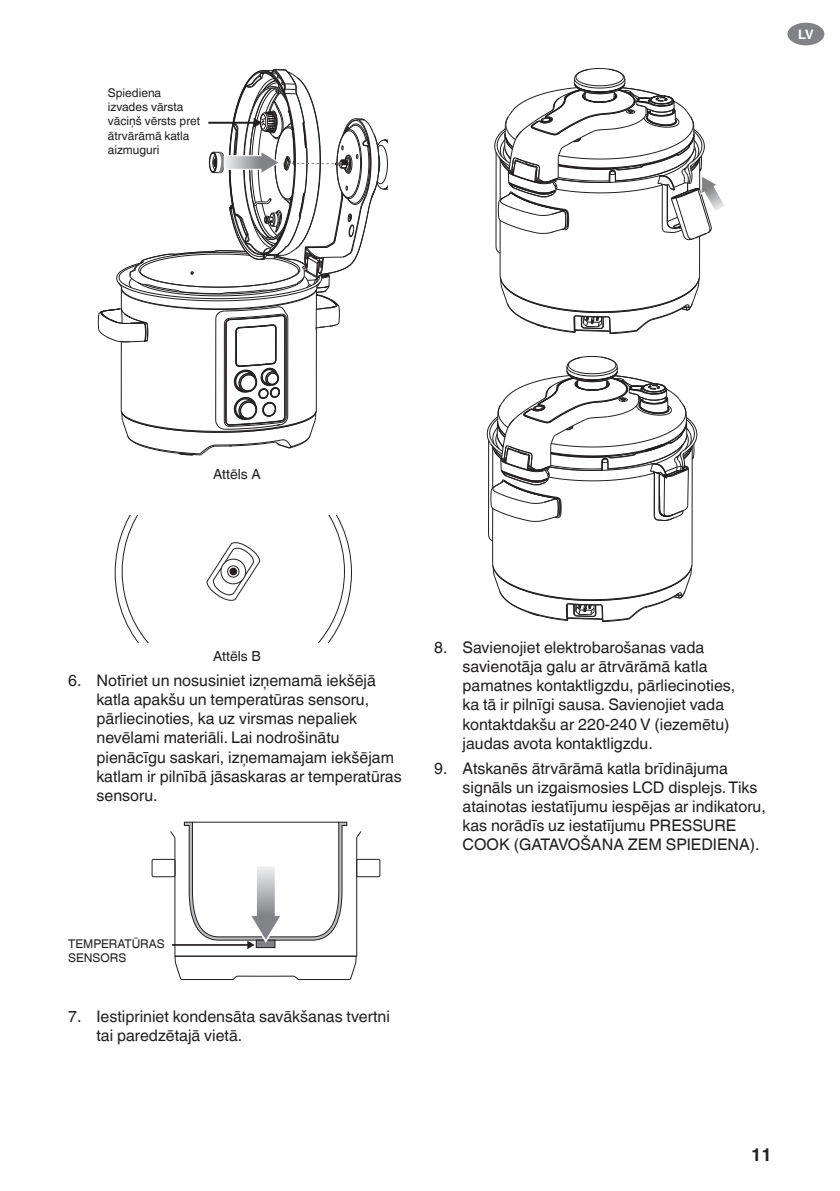
<style>
.page{position:relative;width:840px;height:1191px;background:#fff}
.page>*{position:absolute;margin:0;border:0;box-sizing:border-box;transform-origin:0 0}
.t1{font:700 18px "Helvetica World";color:#231f20}
.t2{font:16px/19.2px "Helvetica World";color:#231f20}
.t3{font:14px "Helvetica World";color:#231f20}
.t4{font:700 13px "Helvetica World";color:#fff}
.t5{font:12.4px/14.8px "Helvetica World";letter-spacing:-.025em;color:#231f20}
.t6{font:12px/14.4px "Helvetica World";color:#231f20}
.t7{font:10.2px "Helvetica World";letter-spacing:-.025em;color:#231f20}
</style>
<div class="page">
<div style="left:787px;top:23px;width:36px;height:22px;background:#808285;border-radius:50%"></div>
<hr style="left:287px;top:318px;width:1px;height:98px;background:#231f20">
<hr style="left:316px;top:329px;width:1px;height:81px;background:#231f20">
<hr style="left:121px;top:342px;width:1px;height:68px;background:#231f20">
<hr style="left:215px;top:319px;width:1px;height:101px;background:#231f20">
<hr style="left:224px;top:324px;width:1px;height:97px;background:#231f20">
<hr style="left:286px;top:319px;width:1px;height:97px;background:#231f20">
<hr style="left:225px;top:324px;width:1px;height:97px;background:#231f20">
<hr style="left:284px;top:319px;width:1px;height:97px;background:#231f20">
<hr style="left:235px;top:331px;width:1px;height:32px;background:#231f20">
<hr style="left:275px;top:328px;width:1px;height:32px;background:#231f20">
<hr style="left:236px;top:331px;width:1px;height:32px;background:#231f20">
<svg style="left:121px;top:359px;width:195px;height:96px"></svg>
<svg style="left:98px;top:69px;width:289px;height:273px"></svg>
<svg style="left:114px;top:515px;width:238px;height:127px"></svg>
<div style="left:151px;top:859px;width:24px;height:18px;border:1px solid #231f20"></div>
<div style="left:356px;top:859px;width:24px;height:18px;border:1px solid #231f20"></div>
<svg style="left:170px;top:821px;width:191px;height:159px"></svg>
<hr style="left:495px;top:152px;width:1px;height:94px;background:#231f20">
<hr style="left:698px;top:236px;width:1px;height:39px;background:#231f20">
<hr style="left:499px;top:220px;width:1px;height:55px;background:#231f20">
<svg style="left:495px;top:246px;width:5px;height:7px"></svg>
<svg style="left:494px;top:68px;width:230px;height:172px"></svg>
<svg style="left:486px;top:275px;width:213px;height:347px"></svg>
<div style="left:108px;top:88px;width:97px;height:79px;background:#fff"></div>
<div style="left:68px;top:939px;width:103px;height:30px;background:#fff"></div>
<p class="t6" style="left:108px;top:85px;width:94px">Spiediena izvades vārsta vāciņš vērsts pret ātrvārāmā katla aizmuguri</p>
<p class="t5" style="left:126px;top:90px;width:76px">Pressure<br>Release Valve<br>Cover towards rear of cooker</p>
<p class="t4" style="left:797px;top:27px;width:17px">LV</p>
<p class="t3" style="left:213px;top:466px;width:49px">Attēls A</p>
<p class="t3" style="left:213px;top:648px;width:49px">Attēls B</p>
<p class="t2" style="left:96px;top:670px;width:306px;text-indent:-28px">6. Notīriet un nosusiniet izņemamā iekšējā katla apakšu un temperatūras sensoru, pārliecinoties, ka uz virsmas nepaliek nevēlami materiāli. Lai nodrošinātu pienācīgu saskari, izņemamajam iekšējam katlam ir pilnībā jāsaskaras ar temperatūras sensoru.</p>
<p class="t6" style="left:68px;top:936px;width:98px">TEMPERATŪRAS<br>SENSORS</p>
<p class="t7" style="left:89px;top:938px;width:74px">TEMPERATURE</p>
<p class="t2" style="left:96px;top:1006px;width:295px;text-indent:-28px">7. Iestipriniet kondensāta savākšanas tvertni tai paredzētajā vietā.</p>
<p class="t2" style="left:462px;top:637px;width:274px;text-indent:-28px">8. Savienojiet elektrobarošanas vada savienotāja galu ar ātrvārāmā katla pamatnes kontaktligzdu, pārliecinoties, ka tā ir pilnīgi sausa. Savienojiet vada kontaktdakšu ar 220-240 V (iezemētu) jaudas avota kontaktligzdu.</p>
<p class="t2" style="left:462px;top:758px;width:304px;text-indent:-28px">9. Atskanēs ātrvārāmā katla brīdinājuma signāls un izgaismosies LCD displejs. Tiks atainotas iestatījumu iespējas ar indikatoru, kas norādīs uz iestatījumu PRESSURE COOK (GATAVOŠANA ZEM SPIEDIENA).</p>
<p class="t1" style="left:750px;top:1143px;width:22px">11</p>
</div>
